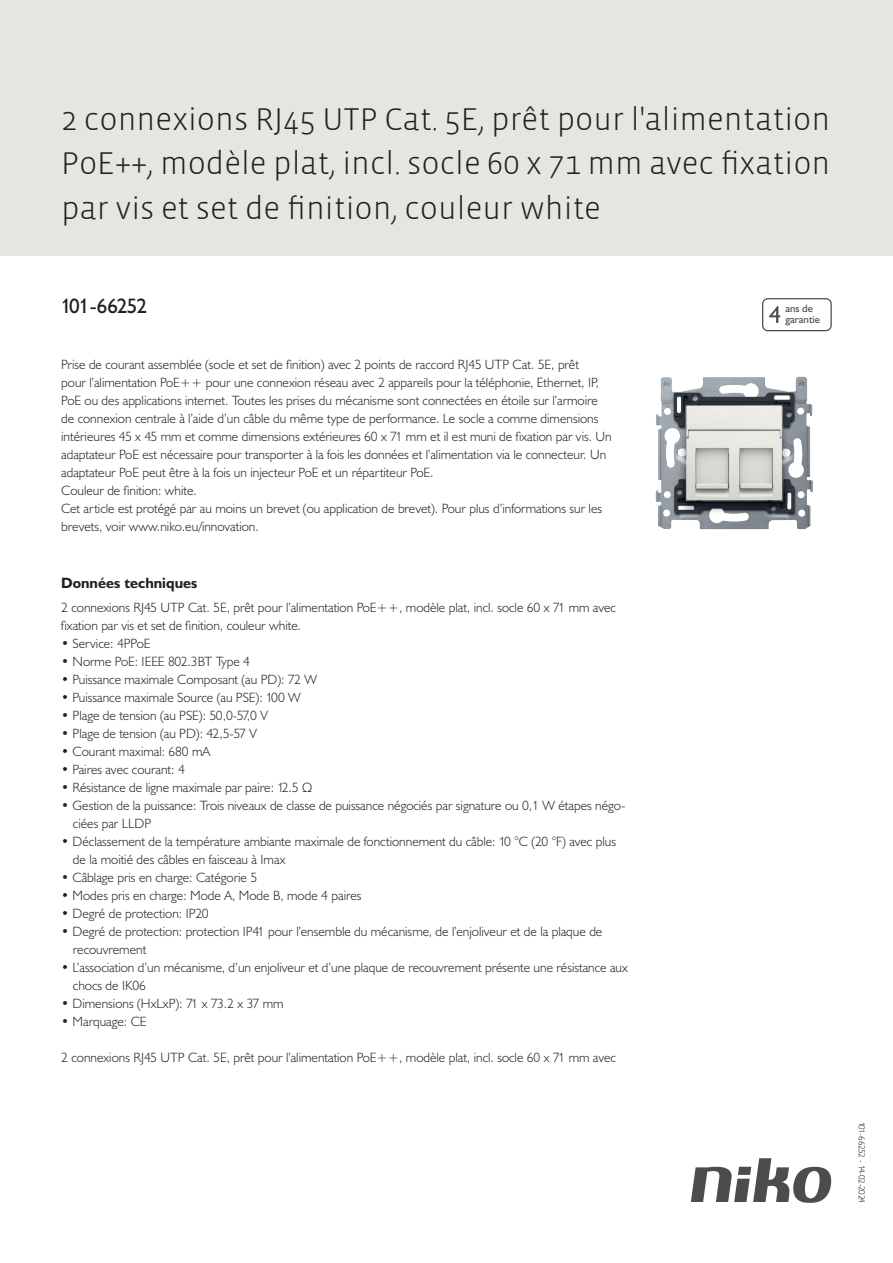
<style>
.page{position:relative;width:893px;height:1263px;background:#fff}
.page>*{position:absolute;margin:0;border:0;box-sizing:border-box;transform-origin:0 0}
.Title_datasheets{font:300 32.25px/44.1px "Vista Sans";color:#231f20;text-align:justify}
.Article_number{font:21px "Humanist 521 BT";letter-spacing:-.045em;color:#231f20}
.Titles_parts{font:700 15px "Humanist 521 BT";color:#231f20}
.USP_Bullets{font:300 13.5px/18px "Humanist 521 BT";color:#231f20}
.Platte_tekst_CAB{font:300 13.5px/18px "Humanist 521 BT";color:#231f20}
.t1{font:10.8px/10.8px "Humanist 521 BT";color:#4b4c4d}
.Revision{font:300 9px "Humanist 521 BT";letter-spacing:-.07em;color:#231f20}
</style>
<div class="page">
<svg style="left:691px;top:1158px;width:141px;height:45px"></svg>
<div style="left:0;top:0;width:893px;height:255px;background:#e6e6e0"></div>
<svg style="left:762px;top:298px;width:70px;height:33px"></svg>
<img style="left:655px;top:376px;width:158px;height:154px">
<p class="Title_datasheets" style="left:61px;top:98px;width:771px">2 connexions RJ45 UTP Cat. 5E, prêt pour l'alimentation PoE++, modèle plat, incl. socle 60 x 71 mm avec fixation par vis et set de finition, couleur white</p>
<p class="Article_number" style="left:61px;top:293px;width:87px">101-66252</p>
<p class="t1" style="left:785px;top:303px;width:36px">ans de garantie</p>
<p class="Platte_tekst_CAB" style="left:61px;top:355px;width:552px">Prise de courant assemblée (socle et set de finition) avec 2 points de raccord RJ45 UTP Cat. 5E, prêt<br>pour l’alimentation PoE++ pour une connexion réseau avec 2 appareils pour la téléphonie, Ethernet, IP, PoE ou des applications internet. Toutes les prises du mécanisme sont connectées en étoile sur l’armoire de connexion centrale à l’aide d’un câble du même type de performance. Le socle a comme dimensions intérieures 45 x 45 mm et comme dimensions extérieures 60 x 71 mm et il est muni de fixation par vis. Un adaptateur PoE est nécessaire pour transporter à la fois les données et l’alimentation via le connecteur. Un adaptateur PoE peut être à la fois un injecteur PoE et un répartiteur PoE.<br>Couleur de finition: white.<br>Cet article est protégé par au moins un brevet (ou application de brevet). Pour plus d’informations sur les brevets, voir www.niko.eu/innovation.</p>
<p class="Titles_parts" style="left:61px;top:573px;width:138px">Données techniques</p>
<p class="Platte_tekst_CAB" style="left:61px;top:598px;width:556px">2 connexions RJ45 UTP Cat. 5E, prêt pour l’alimentation PoE++, modèle plat, incl. socle 60 x 71 mm avec fixation par vis et set de finition, couleur white.</p>
<p class="USP_Bullets" style="left:61px;top:634px;width:91px">• Service: 4PPoE</p>
<p class="USP_Bullets" style="left:61px;top:652px;width:190px">• Norme PoE: IEEE 802.3BT Type 4</p>
<p class="USP_Bullets" style="left:61px;top:670px;width:257px">• Puissance maximale Composant (au PD): 72 W</p>
<p class="USP_Bullets" style="left:61px;top:688px;width:241px">• Puissance maximale Source (au PSE): 100 W</p>
<p class="USP_Bullets" style="left:61px;top:706px;width:208px">• Plage de tension (au PSE): 50,0-57,0 V</p>
<p class="USP_Bullets" style="left:61px;top:724px;width:197px">• Plage de tension (au PD): 42,5-57 V</p>
<p class="USP_Bullets" style="left:61px;top:742px;width:150px">• Courant maximal: 680 mA</p>
<p class="USP_Bullets" style="left:61px;top:760px;width:125px">• Paires avec courant: 4</p>
<p class="USP_Bullets" style="left:61px;top:778px;width:253px">• Résistance de ligne maximale par paire: 12.5 Ω</p>
<p class="USP_Bullets" style="left:73px;top:796px;width:554px;text-indent:-12px">• Gestion de la puissance: Trois niveaux de classe de puissance négociés par signature ou 0,1 W étapes négo&shy;ciées par LLDP</p>
<p class="USP_Bullets" style="left:73px;top:832px;width:545px;text-indent:-12px">• Déclassement de la température ambiante maximale de fonctionnement du câble: 10 °C (20 °F) avec plus de la moitié des câbles en faisceau à Imax</p>
<p class="USP_Bullets" style="left:61px;top:868px;width:197px">• Câblage pris en charge: Catégorie 5</p>
<p class="USP_Bullets" style="left:61px;top:886px;width:302px">• Modes pris en charge: Mode A, Mode B, mode 4 paires</p>
<p class="USP_Bullets" style="left:61px;top:904px;width:149px">• Degré de protection: IP20</p>
<p class="USP_Bullets" style="left:73px;top:922px;width:531px;text-indent:-12px">• Degré de protection: protection IP41 pour l’ensemble du mécanisme, de l’enjoliveur et de la plaque de recouvrement</p>
<p class="USP_Bullets" style="left:73px;top:958px;width:556px;text-indent:-12px">• L’association d’un mécanisme, d’un enjoliveur et d’une plaque de recouvrement présente une résistance aux chocs de IK06</p>
<p class="USP_Bullets" style="left:61px;top:994px;width:224px">• Dimensions (HxLxP): 71 x 73.2 x 37 mm</p>
<p class="USP_Bullets" style="left:61px;top:1012px;width:87px">• Marquage: CE</p>
<p class="USP_Bullets" style="left:61px;top:1048px;width:556px">2 connexions RJ45 UTP Cat. 5E, prêt pour l’alimentation PoE++, modèle plat, incl. socle 60 x 71 mm avec</p>
<p class="Revision" style="left:868px;top:1121px;width:83px;rotate:90deg">101-66252 - 14-02-2024</p>
</div>
